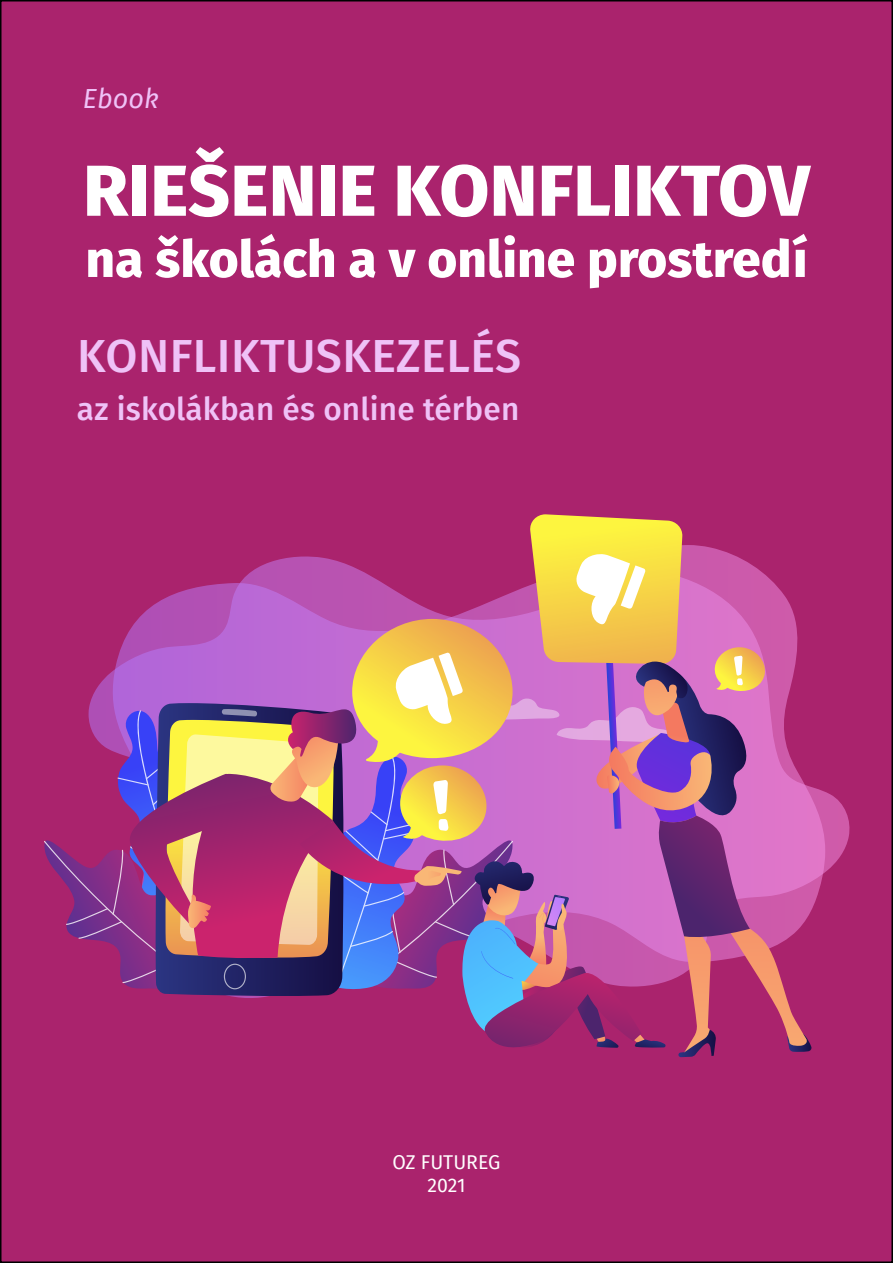
<style>
.page{position:relative;width:893px;height:1263px;background:#fff}
.page>*{position:absolute;margin:0;border:0;box-sizing:border-box;transform-origin:0 0}
.t1{font:800 72px "Fira Sans";letter-spacing:.01em;color:#fff}
.t2{font:800 51px "Fira Sans";letter-spacing:.005em;color:#fff}
.t3{font:500 46.5px "Fira Sans";letter-spacing:.01em;color:#efc2f7}
.t4{font:500 31.5px "Fira Sans";letter-spacing:.005em;color:#efc2f7}
.t5{font:italic 27px "Fira Sans";color:#efc2f7}
.t6{font:19.5px/23.4px "Fira Sans";color:#fff;text-align:center}
</style>
<div class="page">
<div style="left:1px;top:1px;width:891px;height:1261px;background:#aa236d"></div>
<svg style="left:812px;top:787px;width:37px;height:122px"></svg>
<svg style="left:44px;top:514px;width:768px;height:544px"></svg>
<p class="t5" style="left:83px;top:78px;width:77px">Ebook</p>
<h1 class="t1" style="left:83px;top:128px;width:728px">RIEŠENIE KONFLIKTOV</h1>
<p class="t2" style="left:86px;top:215px;width:723px">na školách a v online prostredí</p>
<p class="t3" style="left:77px;top:319px;width:445px">KONFLIKTUSKEZELÉS</p>
<p class="t4" style="left:77px;top:384px;width:444px">az iskolákban és online térben</p>
<p class="t6" style="left:392px;top:1150px;width:110px">OZ FUTUREG<br>2021</p>
</div>
